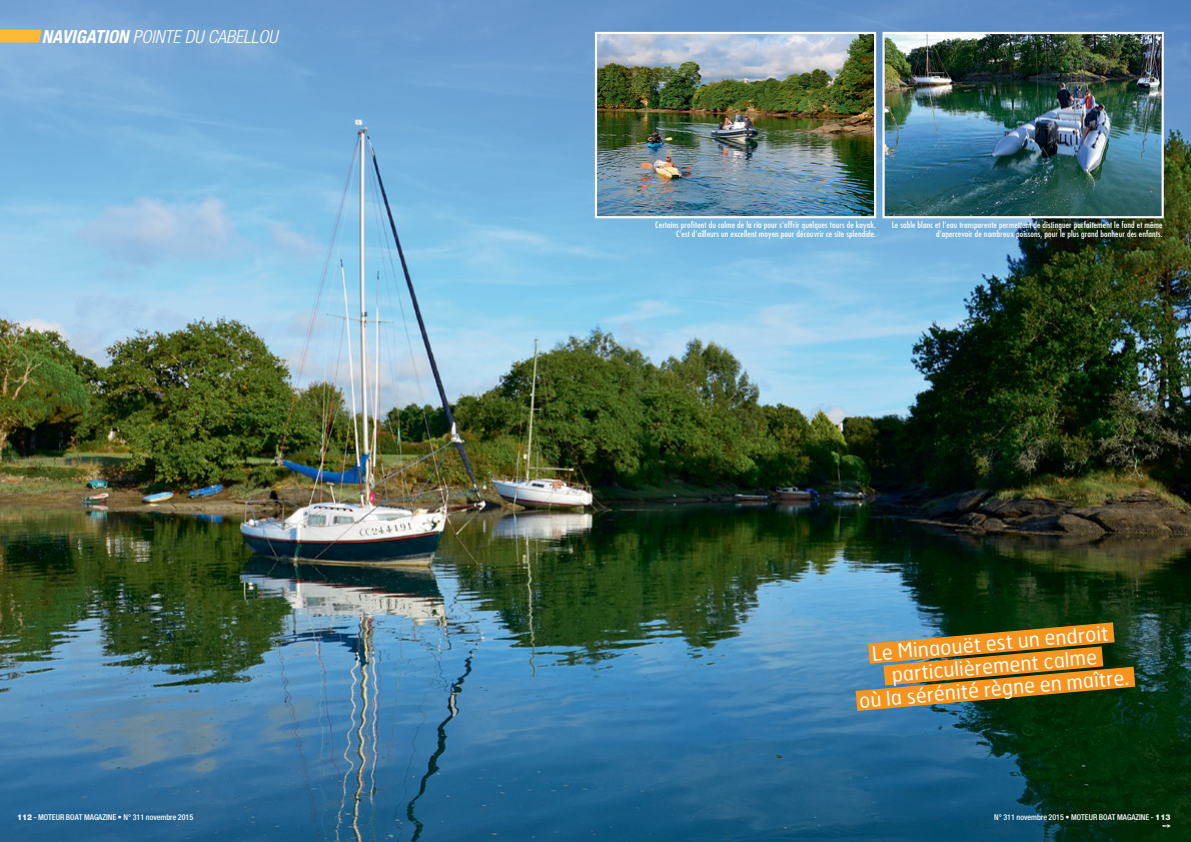
<style>
.page{position:relative;width:1191px;height:842px;background:#fff}
.page>*{position:absolute;margin:0;border:0;box-sizing:border-box;transform-origin:0 0}
.t1{font:20px/23px "Hermes FB";color:#fff;text-align:center}
.t2{font:italic 300 condensed 18px "Helvetica Neue LT";color:#fff}
.t3{font:condensed 8.5px/9.5px "Futura LT";letter-spacing:.01em;color:#fff;text-align:right;scale:1.1 1}
.t4{font:500 condensed 8px "Helvetica Neue LT";color:#fff}
.s1{font-weight:700}
.s2{font-weight:800;font-stretch:normal}
</style>
<div class="page">
<img style="left:0;top:0;width:1191px;height:842px">
<svg style="left:0;top:30px;width:42px;height:13px"></svg>
<svg style="left:834px;top:611px;width:322px;height:112px"></svg>
<img style="left:598px;top:35px;width:275px;height:180px">
<div style="left:595px;top:32px;width:281px;height:186px;border:2px solid #fff"></div>
<img style="left:885px;top:35px;width:275px;height:180px">
<div style="left:882px;top:32px;width:281px;height:186px;border:2px solid #fff"></div>
<svg style="left:1162px;top:824px;width:9px;height:4px"></svg>
<h2 class="t2" style="left:42px;top:26px;width:237px"><span class="s1">NAVIGATION</span> POINTE DU CABELLOU</h2>
<p class="t3" style="left:655px;top:220px;width:202px">Certains profitent du calme de la ria pour s’offrir quelques tours de kayak.<br>C’est d’ailleurs un excellent moyen pour découvrir ce site splendide.</p>
<p class="t3" style="left:891px;top:220px;width:248px">Le sable blanc et l’eau transparente permettent de distinguer parfaitement le fond et même d’apercevoir de nombreux poissons, pour le plus grand bonheur des enfants.</p>
<h1 class="t1" style="left:854px;top:643px;width:272px;rotate:-5deg">Le Minaouët est un endroit particulièrement calme<br>où la sérénité règne en maître.</h1>
<p class="t4" style="left:17px;top:812px;width:178px"><span class="s2">112</span> - MOTEUR BOAT MAGAZINE • N° 311 novembre 2015</p>
<p class="t4" style="left:994px;top:812px;width:178px">N° 311 novembre 2015 • MOTEUR BOAT MAGAZINE - <span class="s2">113</span></p>
</div>
